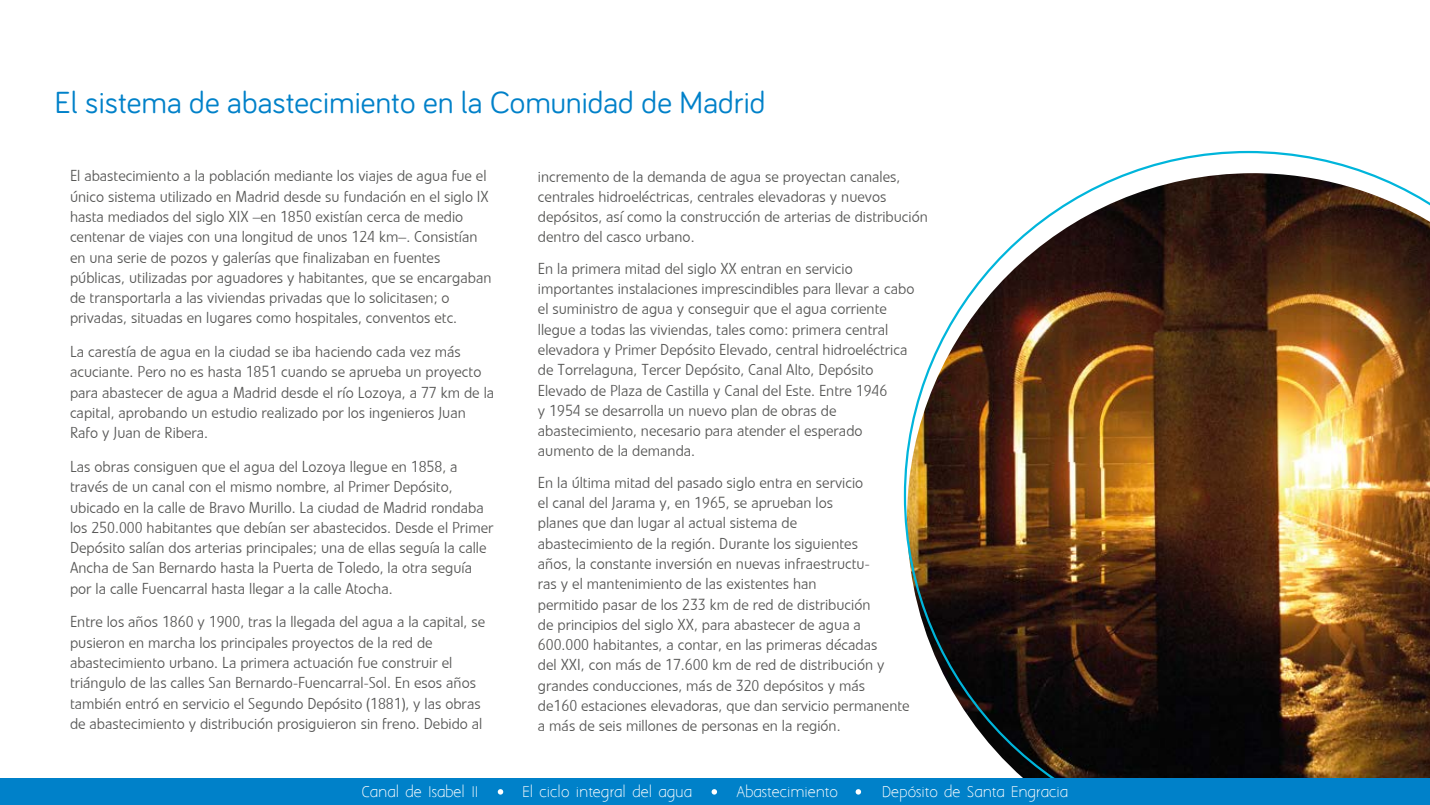
<style>
.page{position:relative;width:1430px;height:805px;background:#fff}
.page>*{position:absolute;margin:0;border:0;box-sizing:border-box;transform-origin:0 0}
.t1{font:31.5px "Bariol";color:#0081c9}
.t2{font:300 15.75px/20.2px "Linotypo Veto";color:#575756}
.t3{font:13.5px "Aaargh Normal";color:#fff}
</style>
<div class="page">
<img style="left:904px;top:151px;width:526px;height:626px">
<div style="left:0;top:777px;width:1430px;height:27px;background:#0081c9"></div>
<svg style="left:498px;top:789px;width:5px;height:5px"></svg>
<svg style="left:711px;top:789px;width:6px;height:5px"></svg>
<svg style="left:855px;top:789px;width:6px;height:5px"></svg>
<h1 class="t1" style="left:55px;top:81px;width:712px">El sistema de abastecimiento en la Comunidad de Madrid</h1>
<p class="t2" style="left:70px;top:166px;width:423px">El abastecimiento a la población mediante los viajes de agua fue el único sistema utilizado en Madrid desde su fundación en el siglo IX hasta mediados del siglo XIX –en 1850 existían cerca de medio centenar de viajes con una longitud de unos 124 km–. Consistían en una serie de pozos y galerías que finalizaban en fuentes públicas, utilizadas por aguadores y habitantes, que se encargaban de transportarla a las viviendas privadas que lo solicitasen; o privadas, situadas en lugares como hospitales, conventos etc.</p>
<p class="t2" style="left:70px;top:341px;width:426px">La carestía de agua en la ciudad se iba haciendo cada vez más acuciante. Pero no es hasta 1851 cuando se aprueba un proyecto para abastecer de agua a Madrid desde el río Lozoya, a 77 km de la capital, aprobando un estudio realizado por los ingenieros Juan Rafo y Juan de Ribera.</p>
<p class="t2" style="left:70px;top:456px;width:425px">Las obras consiguen que el agua del Lozoya llegue en 1858, a través de un canal con el mismo nombre, al Primer Depósito, ubicado en la calle de Bravo Murillo. La ciudad de Madrid rondaba los 250.000 habitantes que debían ser abastecidos. Desde el Primer Depósito salían dos arterias principales; una de ellas seguía la calle Ancha de San Bernardo hasta la Puerta de Toledo, la otra seguía por la calle Fuencarral hasta llegar a la calle Atocha.</p>
<p class="t2" style="left:70px;top:611px;width:417px">Entre los años 1860 y 1900, tras la llegada del agua a la capital, se pusieron en marcha los principales proyectos de la red de abastecimiento urbano. La primera actuación fue construir el triángulo de las calles San Bernardo-Fuencarral-Sol. En esos años también entró en servicio el Segundo Depósito (1881), y las obras de abastecimiento y distribución prosiguieron sin freno. Debido al</p>
<p class="t2" style="left:538px;top:166px;width:391px">incremento de la demanda de agua se proyectan canales, centrales hidroeléctricas, centrales elevadoras y nuevos depósitos, así como la construcción de arterias de distribución dentro del casco urbano.</p>
<p class="t2" style="left:538px;top:258px;width:378px">En la primera mitad del siglo XX entran en servicio importantes instalaciones imprescindibles para llevar a cabo el suministro de agua y conseguir que el agua corriente llegue a todas las viviendas, tales como: primera central elevadora y Primer Depósito Elevado, central hidroeléctrica de Torrelaguna, Tercer Depósito, Canal Alto, Depósito Elevado de Plaza de Castilla y Canal del Este. Entre 1946<br>y 1954 se desarrolla un nuevo plan de obras de abastecimiento, necesario para atender el esperado aumento de la demanda.</p>
<p class="t2" style="left:538px;top:472px;width:373px">En la última mitad del pasado siglo entra en servicio<br>el canal del Jarama y, en 1965, se aprueban los<br>planes que dan lugar al actual sistema de<br>abastecimiento de la región. Durante los siguientes<br>años, la constante inversión en nuevas infraestructu-<br>ras y el mantenimiento de las existentes han<br>permitido pasar de los 233 km de red de distribución<br>de principios del siglo XX, para abastecer de agua a 600.000 habitantes, a contar, en las primeras décadas<br>del XXI, con más de 17.600 km de red de distribución y grandes conducciones, más de 320 depósitos y más<br>de160 estaciones elevadoras, que dan servicio permanente a más de seis millones de personas en la región.</p>
<p class="t3" style="left:362px;top:784px;width:118px">Canal de Isabel II</p>
<p class="t3" style="left:522px;top:784px;width:171px">El ciclo integral del agua</p>
<p class="t3" style="left:736px;top:784px;width:103px">Abastecimiento</p>
<p class="t3" style="left:882px;top:784px;width:188px">Depósito de Santa Engracia</p>
</div>
